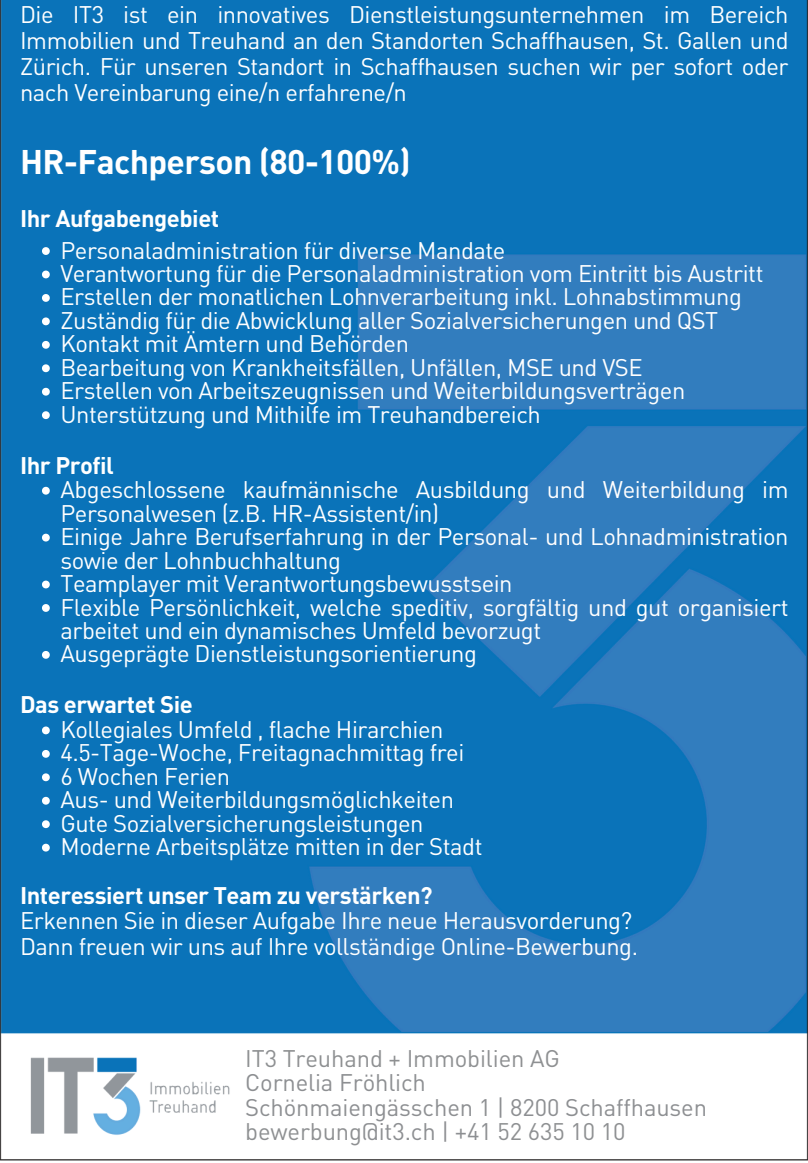
<style>
.page{position:relative;width:808px;height:1163px;background:#fff}
.page>*{position:absolute;margin:0;border:0;box-sizing:border-box;transform-origin:0 0}
.t1{font:700 33.75px "DIN Pro";letter-spacing:-.02em;color:#fff}
.t2{font:23.75px/26px "DIN Pro";letter-spacing:-.02em;color:#fff}
.t3{font:700 23.75px "DIN Pro";letter-spacing:-.02em;color:#fff}
.t4{font:23.75px "DIN Pro";letter-spacing:-.005em;color:#8e9092}
.t5{font:23.75px "DIN Pro";letter-spacing:-.005em;color:#8d8f92}
.s1{color:#8d8f92}
</style>
<div class="page">
<img style="left:0;top:0;width:808px;height:1161px">
<svg style="left:42px;top:247px;width:8px;height:8px"></svg>
<svg style="left:42px;top:270px;width:8px;height:8px"></svg>
<svg style="left:42px;top:294px;width:8px;height:8px"></svg>
<svg style="left:42px;top:317px;width:8px;height:8px"></svg>
<svg style="left:42px;top:341px;width:8px;height:8px"></svg>
<svg style="left:42px;top:364px;width:8px;height:8px"></svg>
<svg style="left:42px;top:388px;width:8px;height:7px"></svg>
<svg style="left:42px;top:411px;width:8px;height:8px"></svg>
<svg style="left:42px;top:487px;width:8px;height:7px"></svg>
<svg style="left:42px;top:533px;width:8px;height:8px"></svg>
<svg style="left:42px;top:580px;width:8px;height:8px"></svg>
<svg style="left:42px;top:604px;width:8px;height:8px"></svg>
<svg style="left:42px;top:651px;width:8px;height:7px"></svg>
<svg style="left:42px;top:726px;width:8px;height:8px"></svg>
<svg style="left:42px;top:750px;width:8px;height:7px"></svg>
<svg style="left:42px;top:773px;width:8px;height:8px"></svg>
<svg style="left:42px;top:797px;width:8px;height:7px"></svg>
<svg style="left:42px;top:820px;width:8px;height:8px"></svg>
<svg style="left:42px;top:843px;width:8px;height:8px"></svg>
<p class="t2" style="left:20px;top:1px;width:770px;text-align:justify">Die IT3 ist ein innovatives Dienstleistungsunternehmen im Bereich Immobilien und Treuhand an den Standorten Schaffhausen, St. Gallen und Zürich. Für unseren Standort in Schaffhausen suchen wir per sofort oder nach Vereinbarung eine/n erfahrene/n</p>
<p class="t1" style="left:20px;top:140px;width:392px">HR-Fachperson (80-100%)</p>
<h1 class="t3" style="left:20px;top:203px;width:201px">Ihr Aufgabengebiet</h1>
<h2 class="t2" style="left:60px;top:236px;width:446px">Personaladministration für diverse Mandate</h2>
<p class="t2" style="left:60px;top:260px;width:704px">Verantwortung für die Personaladministration vom Eintritt bis Austritt</p>
<p class="t2" style="left:60px;top:283px;width:683px">Erstellen der monatlichen Lohnverarbeitung inkl. Lohnabstimmung</p>
<p class="t2" style="left:60px;top:307px;width:659px">Zuständig für die Abwicklung aller Sozialversicherungen und QST</p>
<p class="t2" style="left:60px;top:330px;width:350px">Kontakt mit Ämtern und Behörden</p>
<p class="t2" style="left:60px;top:354px;width:583px">Bearbeitung von Krankheitsfällen, Unfällen, MSE und VSE</p>
<p class="t2" style="left:60px;top:377px;width:626px">Erstellen von Arbeitszeugnissen und Weiterbildungsverträgen</p>
<p class="t2" style="left:60px;top:401px;width:482px">Unterstützung und Mithilfe im Treuhandbereich</p>
<p class="t3" style="left:20px;top:449px;width:95px">Ihr Profil</p>
<h2 class="t2" style="left:60px;top:477px;width:729px;line-height:23.5px">Abgeschlossene kaufmännische Ausbildung und Weiterbildung im<br>Personalwesen (z.B. HR-Assistent/in)</h2>
<p class="t2" style="left:60px;top:524px;width:729px;line-height:23.5px">Einige Jahre Berufserfahrung in der Personal- und Lohnadministration sowie der Lohnbuchhaltung</p>
<p class="t2" style="left:60px;top:570px;width:453px">Teamplayer mit Verantwortungsbewusstsein</p>
<p class="t2" style="left:60px;top:594px;width:729px;line-height:23.5px">Flexible Persönlichkeit, welche speditiv, sorgfältig und gut organisiert arbeitet und ein dynamisches Umfeld bevorzugt</p>
<p class="t2" style="left:60px;top:640px;width:418px">Ausgeprägte Dienstleistungsorientierung</p>
<p class="t3" style="left:20px;top:689px;width:174px">Das erwartet Sie</p>
<h2 class="t2" style="left:60px;top:716px;width:384px">Kollegiales Umfeld , flache Hirarchien</h2>
<p class="t2" style="left:60px;top:739px;width:405px">4.5-Tage-Woche, Freitagnachmittag frei</p>
<p class="t2" style="left:60px;top:763px;width:171px">6 Wochen Ferien</p>
<p class="t2" style="left:60px;top:786px;width:395px">Aus- und Weiterbildungsmöglichkeiten</p>
<p class="t2" style="left:60px;top:809px;width:364px">Gute Sozialversicherungsleistungen</p>
<p class="t2" style="left:60px;top:833px;width:423px">Moderne Arbeitsplätze mitten in der Stadt</p>
<p class="t3" style="left:20px;top:879px;width:414px">Interessiert unser Team zu verstärken?</p>
<p class="t2" style="left:20px;top:907px;width:614px">Erkennen Sie in dieser Aufgabe Ihre neue Herausvorderung?</p>
<p class="t2" style="left:20px;top:933px;width:619px">Dann freuen wir uns auf Ihre vollständige Online-Bewerbung.</p>
<p class="t4" style="left:245px;top:1043px;width:316px">IT3 Treuhand + Immobilien AG</p>
<p class="t5" style="left:245px;top:1068px;width:182px">Cornelia Fröhlich</p>
<p class="t5" style="left:245px;top:1092px;width:463px">Schönmaiengässchen 1 | 8200 Schaffhausen</p>
<p class="t4" style="left:245px;top:1116px;width:382px">bewerbung<span class="s1">@it3.ch | +41</span> 52 635 10 10</p>
</div>
